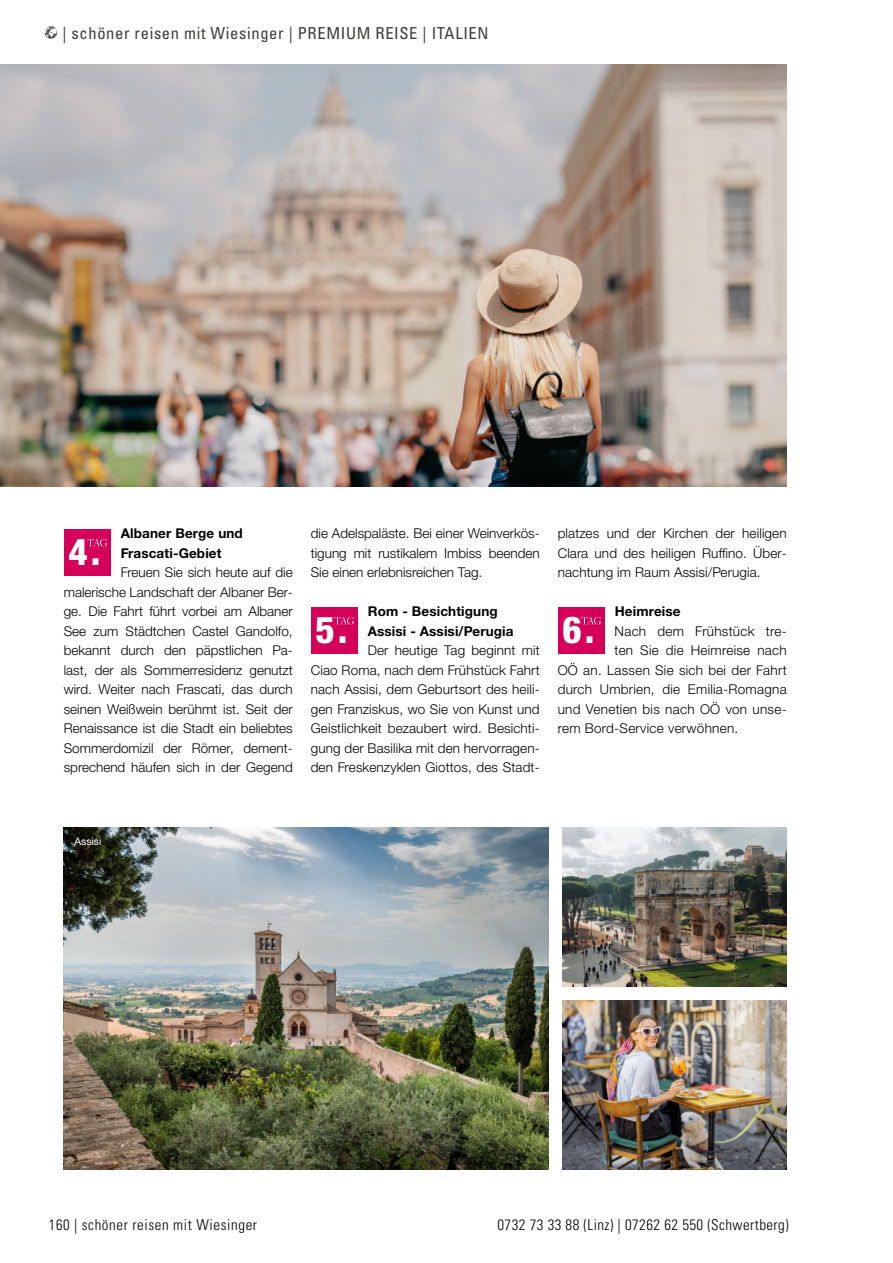
<style>
.page{position:relative;width:893px;height:1263px;background:#fff}
.page>*{position:absolute;margin:0;border:0;box-sizing:border-box;transform-origin:0 0}
.t1{font:800 condensed 37.2px "Helvetica Neue LTW1 G";color:#fff}
.t2{font:condensed 16.5px "Univers";letter-spacing:.04em;color:#3c3c3b}
.t3{font:300 condensed 15px "Univers";letter-spacing:.03em;color:#000}
.Reisetexte{font:300 13.5px/19.5px "Helvetica Neue LTW1 G";letter-spacing:.01em;color:#000;text-align:justify}
.Reisetitel_Überschriften{font:700 13.5px/19.5px "Helvetica Neue LTW1 G";letter-spacing:.01em;color:#000}
.Bildtext_weiss{font:10.5px "Helvetica Neue LTW1 G";letter-spacing:-.005em;color:#fff}
</style>
<div class="page">
<img style="left:0;top:64px;width:787px;height:422px">
<svg style="left:45px;top:26px;width:13px;height:13px"></svg>
<div style="left:64px;top:529px;width:46px;height:47px;background:#d4005a"></div>
<svg style="left:87px;top:539px;width:20px;height:7px"></svg>
<div style="left:311px;top:607px;width:46px;height:47px;background:#d4005a"></div>
<svg style="left:334px;top:617px;width:20px;height:7px"></svg>
<div style="left:558px;top:607px;width:46px;height:47px;background:#d4005a"></div>
<svg style="left:581px;top:617px;width:20px;height:7px"></svg>
<img style="left:64px;top:827px;width:485px;height:342px">
<img style="left:562px;top:827px;width:224px;height:160px">
<img style="left:562px;top:1001px;width:224px;height:168px">
<p class="t2" style="left:62px;top:22px;width:427px">| schöner reisen mit Wiesinger | PREMIUM REISE | ITALIEN</p>
<p class="t1" style="left:69px;top:529px;width:33px">4.</p>
<p class="Reisetitel_Überschriften" style="left:121px;top:524px;width:124px">Albaner Berge und<br>Frascati-Gebiet</p>
<p class="Reisetexte" style="left:64px;top:563px;width:230px;text-indent:57px">Freuen Sie sich heute auf die malerische Landschaft der Albaner Ber&shy;ge. Die Fahrt führt vorbei am Albaner See zum Städtchen Castel Gandolfo, bekannt durch den päpstlichen Pa&shy;last, der als Sommerresidenz genutzt wird. Weiter nach Frascati, das durch seinen Weißwein berühmt ist. Seit der Renaissance ist die Stadt ein beliebtes Sommerdomizil der Römer, dement&shy;sprechend häufen sich in der Gegend</p>
<p class="Reisetexte" style="left:311px;top:524px;width:230px">die Adelspaläste. Bei einer Weinverkös&shy;tigung mit rustikalem Imbiss beenden Sie einen erlebnisreichen Tag.</p>
<p class="t1" style="left:315px;top:607px;width:33px">5.</p>
<p class="Reisetitel_Überschriften" style="left:368px;top:602px;width:147px">Rom - Besichtigung<br>Assisi - Assisi/Perugia</p>
<p class="Reisetexte" style="left:311px;top:641px;width:230px;text-indent:57px">Der heutige Tag beginnt mit Ciao Roma, nach dem Frühstück Fahrt nach Assisi, dem Geburtsort des heili&shy;gen Franziskus, wo Sie von Kunst und Geistlichkeit bezaubert wird. Besichti&shy;gung der Basilika mit den hervorragen&shy;den Freskenzyklen Giottos, des Stadt-</p>
<p class="Reisetexte" style="left:558px;top:524px;width:230px">platzes und der Kirchen der heiligen Clara und des heiligen Ruffino. Über&shy;nachtung im Raum Assisi/Perugia.</p>
<p class="t1" style="left:562px;top:607px;width:33px">6.</p>
<p class="Reisetitel_Überschriften" style="left:615px;top:602px;width:67px">Heimreise</p>
<p class="Reisetexte" style="left:615px;top:621px;width:174px">Nach dem Frühstück tre-</p>
<p class="Reisetexte" style="left:615px;top:641px;width:174px">ten Sie die Heimreise nach</p>
<p class="Reisetexte" style="left:558px;top:660px;width:230px">OÖ an. Lassen Sie sich bei der Fahrt</p>
<p class="Reisetexte" style="left:558px;top:680px;width:230px">durch Umbrien, die Emilia-Romagna</p>
<p class="Reisetexte" style="left:558px;top:699px;width:230px">und Venetien bis nach OÖ von unse-</p>
<p class="Reisetexte" style="left:558px;top:719px;width:182px">rem Bord-Service verwöhnen.</p>
<p class="Bildtext_weiss" style="left:74px;top:835px;width:28px">Assisi</p>
<p class="t3" style="left:49px;top:1216px;width:210px">160 | schöner reisen mit Wiesinger</p>
<p class="t3" style="left:497px;top:1216px;width:293px">0732 73 33 88 (Linz) | 07262 62 550 (Schwertberg)</p>
</div>
